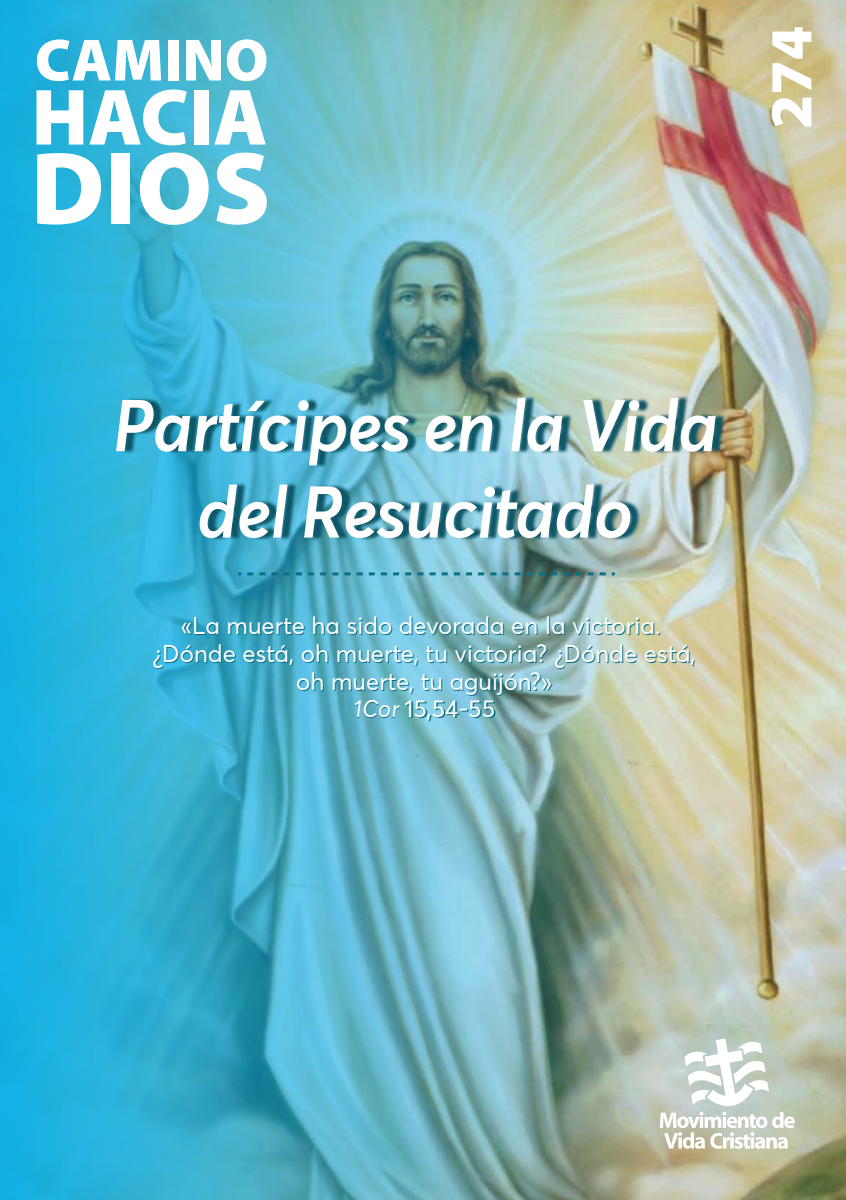
<style>
.page{position:relative;width:846px;height:1200px;background:#fff}
.page>*{position:absolute;margin:0;border:0;box-sizing:border-box;transform-origin:0 0}
.t1{font:italic 600 72px/86.4px "Averta";letter-spacing:-.02em;color:#fff;text-align:center}
.t2{font:900 60px "Myriad Pro";color:#fff}
.t3{font:24px/27.8px "Averta";color:#fff;text-align:center}
.s1{font-style:italic}
</style>
<div class="page">
<img style="left:0;top:0;width:846px;height:1200px">
<svg style="left:37px;top:39px;width:124px;height:42px"></svg>
<div style="left:168px;top:40px;width:11px;height:40px;background:#fff"></div>
<svg style="left:186px;top:40px;width:35px;height:40px"></svg>
<svg style="left:227px;top:39px;width:39px;height:42px"></svg>
<svg style="left:37px;top:90px;width:46px;height:55px"></svg>
<svg style="left:89px;top:90px;width:98px;height:55px"></svg>
<div style="left:194px;top:90px;width:14px;height:55px;background:#fff"></div>
<svg style="left:214px;top:90px;width:52px;height:55px"></svg>
<svg style="left:37px;top:153px;width:64px;height:72px"></svg>
<div style="left:111px;top:154px;width:19px;height:70px;background:#fff"></div>
<svg style="left:140px;top:152px;width:69px;height:73px"></svg>
<svg style="left:216px;top:153px;width:51px;height:72px"></svg>
<svg style="left:660px;top:1038px;width:134px;height:111px"></svg>
<img style="left:83px;top:354px;width:678px;height:248px">
<svg style="left:247px;top:572px;width:368px;height:3px"></svg>
<h2 class="t2" style="left:757px;top:129px;width:105px;rotate:-90deg">274</h2>
<h1 class="t1" style="left:112px;top:387px;width:608px">Partícipes en la Vida del Resucitado</h1>
<p class="t3" style="left:153px;top:611px;width:544px">«La muerte ha sido devorada en la victoria. ¿Dónde está, oh muerte, tu victoria? ¿Dónde está, oh muerte, tu aguijón?»<br><span class="s1">1Cor</span> 15,54-55</p>
</div>
